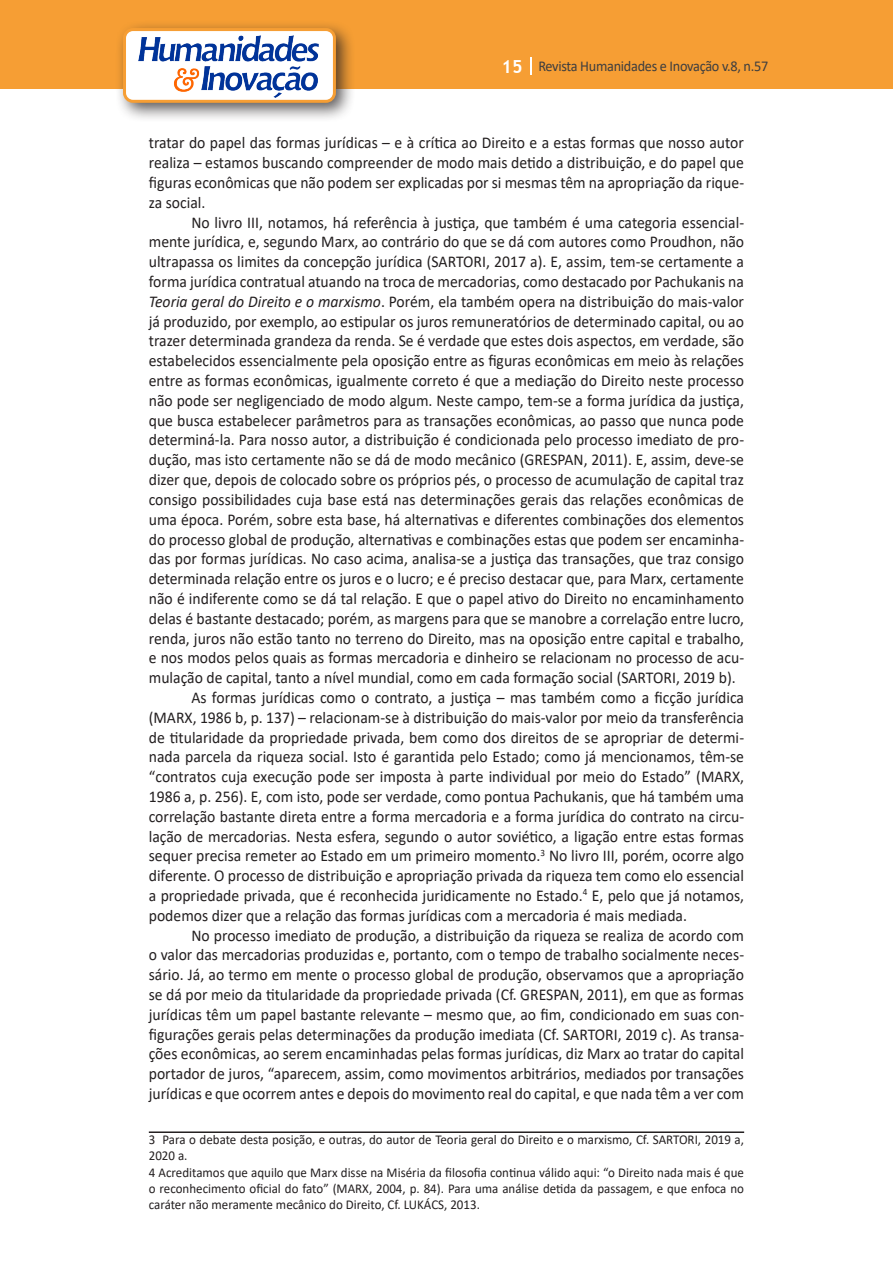
<style>
.page{position:relative;width:893px;height:1263px;background:#fff}
.page>*{position:absolute;margin:0;border:0;box-sizing:border-box;transform-origin:0 0}
.Texto{font:16.5px/19.8px "Calibri";color:#231f20;text-align:justify;scale:.95 1}
.t1{font:15px "Calibri";letter-spacing:-.02em;color:#3e3e3f;scale:.95 1}
.Rodapé{font:13.5px/16.2px "Calibri";color:#231f20;scale:.96 1}
.s1{font-family:"Trebuchet MS";font-weight:700;font-size:18px;color:#fff}
.s2{font-style:italic}
</style>
<div class="page">
<div style="left:0;top:0;width:893px;height:88px;background:#f69e34"></div>
<svg style="left:530px;top:57px;width:2px;height:18px"></svg>
<div style="left:115px;top:20px;width:241px;height:103px;background:#231f20;opacity:.75"></div>
<div style="left:125px;top:30px;width:209px;height:71px;background:#fff;border-radius:9px"></div>
<img style="left:138px;top:35px;width:181px;height:62px">
<div style="left:123px;top:28px;width:213px;height:75px;border:3px solid #f69e34;border-radius:9px"></div>
<hr style="left:149px;top:1131px;width:595px;height:2px;background:#231f20">
<p class="t1" style="left:501px;top:56px;width:282px"><span class="s1">15</span> Revista Humanidades e Inovação v.8, n.57</p>
<p class="Texto" style="left:149px;top:133px;width:628px">tratar do papel das formas jurídicas – e à crítica ao Direito e a estas formas que nosso autor realiza – estamos buscando compreender de modo mais detido a distribuição, e do papel que figuras econômicas que não podem ser explicadas por si mesmas têm na apropriação da rique&shy;za social.</p>
<p class="Texto" style="left:149px;top:212px;width:628px;text-indent:43px">No livro III, notamos, há referência à justiça, que também é uma categoria essencial&shy;mente jurídica, e, segundo Marx, ao contrário do que se dá com autores como Proudhon, não ultrapassa os limites da concepção jurídica (SARTORI, 2017 a). E, assim, tem-se certamente a forma jurídica contratual atuando na troca de mercadorias, como destacado por Pachukanis na <span class="s2">Teoria geral do Direito e o marxismo</span>. Porém, ela também opera na distribuição do mais-valor já produzido, por exemplo, ao estipular os juros remuneratórios de determinado capital, ou ao trazer determinada grandeza da renda. Se é verdade que estes dois aspectos, em verdade, são estabelecidos essencialmente pela oposição entre as figuras econômicas em meio às relações entre as formas econômicas, igualmente correto é que a mediação do Direito neste processo não pode ser negligenciado de modo algum. Neste campo, tem-se a forma jurídica da justiça, que busca estabelecer parâmetros para as transações econômicas, ao passo que nunca pode determiná-la. Para nosso autor, a distribuição é condicionada pelo processo imediato de pro&shy;dução, mas isto certamente não se dá de modo mecânico (GRESPAN, 2011). E, assim, deve-se dizer que, depois de colocado sobre os próprios pés, o processo de acumulação de capital traz consigo possibilidades cuja base está nas determinações gerais das relações econômicas de uma época. Porém, sobre esta base, há alternativas e diferentes combinações dos elementos do processo global de produção, alternativas e combinações estas que podem ser encaminha&shy;das por formas jurídicas. No caso acima, analisa-se a justiça das transações, que traz consigo determinada relação entre os juros e o lucro; e é preciso destacar que, para Marx, certamente não é indiferente como se dá tal relação. E que o papel ativo do Direito no encaminhamento delas é bastante destacado; porém, as margens para que se manobre a correlação entre lucro, renda, juros não estão tanto no terreno do Direito, mas na oposição entre capital e trabalho, e nos modos pelos quais as formas mercadoria e dinheiro se relacionam no processo de acu&shy;mulação de capital, tanto a nível mundial, como em cada formação social (SARTORI, 2019 b).</p>
<p class="Texto" style="left:149px;top:687px;width:628px;text-indent:43px">As formas jurídicas como o contrato, a justiça – mas também como a ficção jurídica (MARX, 1986 b, p. 137) – relacionam-se à distribuição do mais-valor por meio da transferência de titularidade da propriedade privada, bem como dos direitos de se apropriar de determi&shy;nada parcela da riqueza social. Isto é garantida pelo Estado; como já mencionamos, têm-se “contratos cuja execução pode ser imposta à parte individual por meio do Estado” (MARX, 1986 a, p. 256). E, com isto, pode ser verdade, como pontua Pachukanis, que há também uma correlação bastante direta entre a forma mercadoria e a forma jurídica do contrato na circu&shy;lação de mercadorias. Nesta esfera, segundo o autor soviético, a ligação entre estas formas sequer precisa remeter ao Estado em um primeiro momento.<sup>3</sup> No livro III, porém, ocorre algo diferente. O processo de distribuição e apropriação privada da riqueza tem como elo essencial a propriedade privada, que é reconhecida juridicamente no Estado.<sup>4</sup> E, pelo que já notamos, podemos dizer que a relação das formas jurídicas com a mercadoria é mais mediada.</p>
<p class="Texto" style="left:149px;top:925px;width:628px;text-indent:43px">No processo imediato de produção, a distribuição da riqueza se realiza de acordo com o valor das mercadorias produzidas e, portanto, com o tempo de trabalho socialmente neces&shy;sário. Já, ao termo em mente o processo global de produção, observamos que a apropriação se dá por meio da titularidade da propriedade privada (Cf. GRESPAN, 2011), em que as formas jurídicas têm um papel bastante relevante – mesmo que, ao fim, condicionado em suas con&shy;figurações gerais pelas determinações da produção imediata (Cf. SARTORI, 2019 c). As transa&shy;ções econômicas, ao serem encaminhadas pelas formas jurídicas, diz Marx ao tratar do capital portador de juros, “aparecem, assim, como movimentos arbitrários, mediados por transações jurídicas e que ocorrem antes e depois do movimento real do capital, e que nada têm a ver com</p>
<p class="Rodapé" style="left:149px;top:1131px;width:621px">3 Para o debate desta posição, e outras, do autor de Teoria geral do Direito e o marxismo, Cf. SARTORI, 2019 a,<br>2020 a.</p>
<p class="Rodapé" style="left:149px;top:1164px;width:621px;text-align:justify">4 Acreditamos que aquilo que Marx disse na Miséria da filosofia continua válido aqui: “o Direito nada mais é que o reconhecimento oficial do fato” (MARX, 2004, p. 84). Para uma análise detida da passagem, e que enfoca no caráter não meramente mecânico do Direito, Cf. LUKÁCS, 2013.</p>
</div>
